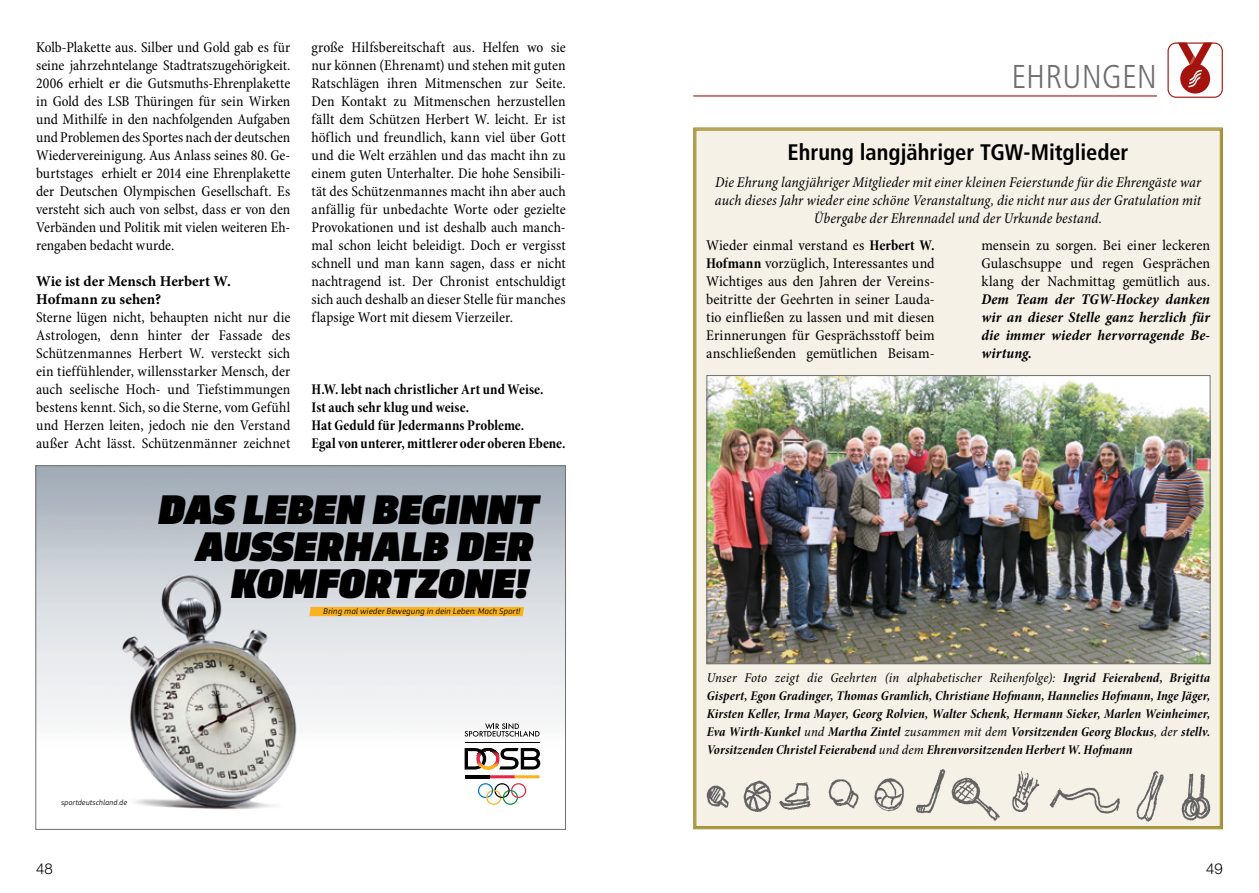
<style>
.page{position:relative;width:1259px;height:893px;background:#fff}
.page>*{position:absolute;margin:0;border:0;box-sizing:border-box;transform-origin:0 0}
.t1{font:italic 43.35px/36.9px "Trasandina Ultra";letter-spacing:.005em;color:#000;text-align:right}
.t2{font:300 condensed 33px "Frutiger LT Std";letter-spacing:.02em;color:#706f6f}
.t3{font:700 condensed 22.5px "Frutiger LT Std";color:#000}
.t4{font:condensed 15px/18px "Minion Pro";letter-spacing:.005em;color:#000;text-align:justify}
.t5{font:italic condensed 15px/18px "Minion Pro";letter-spacing:.005em;color:#000;text-align:center}
.t6{font:15px/18px "Minion Pro Bold Cn Subh";letter-spacing:.005em;color:#000}
.t7{font:italic 700 condensed 15px/18px "Minion Pro";letter-spacing:.005em;color:#000;text-align:justify}
.t8{font:700 15px/18px "Minion Pro";color:#000}
.t9{font:300 15px "Helvetica Neue LT Std";color:#000}
.t10{font:13.5px/18px "Minion Pro Bold Cn It Subh";letter-spacing:.01em;color:#000;text-align:justify}
.t11{font:italic condensed 13.5px "Minion Pro";letter-spacing:.01em;color:#000}
.t12{font:italic 10.35px "Trasandina";letter-spacing:-.015em;color:#000}
.t13{font:italic 8.7px "Trasandina";color:#000}
.t14{font:italic 7.8px "Trasandina";letter-spacing:.005em;color:#000}
.s1{font-family:"Minion Pro Bold Cn Subh";font-stretch:normal}
.s2{font-family:"Minion Pro Bold Cn It Subh";font-style:normal;font-stretch:normal}
.s3{font-family:"Minion Pro";font-style:italic;font-stretch:condensed}
</style>
<div class="page">
<img style="left:38px;top:468px;width:526px;height:323px">
<div style="left:314px;top:607px;width:210px;height:9px;background:#fab31e"></div>
<img style="left:104px;top:568px;width:210px;height:242px">
<hr style="left:464px;top:742px;width:75px;height:1px;background:#000">
<svg style="left:478px;top:775px;width:61px;height:30px"></svg>
<hr style="left:464px;top:775px;width:25px;height:3px;background:#000">
<svg style="left:476px;top:769px;width:23px;height:1px"></svg>
<svg style="left:464px;top:748px;width:76px;height:21px"></svg>
<svg style="left:464px;top:723px;width:75px;height:14px"></svg>
<div style="left:693px;top:127px;width:530px;height:703px;background:#f5f1e7"></div>
<svg style="left:1167px;top:43px;width:55px;height:55px"></svg>
<hr style="left:693px;top:95px;width:464px;height:2px;background:#a4130e">
<img style="left:702px;top:766px;width:511px;height:57px">
<img style="left:708px;top:377px;width:500px;height:285px">
<div style="left:706px;top:375px;width:504px;height:289px;border:1px solid #706f6f"></div>
<p class="t4" style="left:36px;top:38px;width:256px">Kolb-Plakette aus. Silber und Gold gab es für seine jahrzehntelange Stadtratszugehörigkeit.<br>2006 erhielt er die Gutsmuths-Ehrenplakette in Gold des LSB Thüringen für sein Wirken und Mithilfe in den nachfolgenden Aufgaben und Problemen des Sportes nach der deutschen Wiedervereinigung. Aus Anlass seines 80. Ge&shy;burtstages erhielt er 2014 eine Ehrenplakette der Deutschen Olympischen Gesellschaft. Es versteht sich auch von selbst, dass er von den Verbänden und Politik mit vielen weiteren Eh&shy;rengaben bedacht wurde.</p>
<p class="t8" style="left:36px;top:272px;width:196px">Wie ist der Mensch Herbert W.<br>Hofmann zu sehen?</p>
<p class="t4" style="left:36px;top:308px;width:256px">Sterne lügen nicht, behaupten nicht nur die Astrologen, denn hinter der Fassade des Schützenmannes Herbert W. versteckt sich ein tieffühlender, willensstarker Mensch, der auch seelische Hoch- und Tiefstimmungen bestens kennt. Sich, so die Sterne, vom Gefühl und Herzen leiten, jedoch nie den Verstand außer Acht lässt. Schützenmänner zeichnet</p>
<p class="t12" style="left:16px;top:442px;width:59px">210 × 148 mm</p>
<p class="t4" style="left:311px;top:38px;width:256px">große Hilfsbereitschaft aus. Helfen wo sie nur können (Ehrenamt) und stehen mit guten Ratschlägen ihren Mitmenschen zur Seite.<br>Den Kontakt zu Mitmenschen herzustellen fällt dem Schützen Herbert W. leicht. Er ist höflich und freundlich, kann viel über Gott und die Welt erzählen und das macht ihn zu einem guten Unterhalter. Die hohe Sensibili&shy;tät des Schützenmannes macht ihn aber auch anfällig für unbedachte Worte oder gezielte Provokationen und ist deshalb auch manch&shy;mal schon leicht beleidigt. Doch er vergisst schnell und man kann sagen, dass er nicht nachtragend ist. Der Chronist entschuldigt sich auch deshalb an dieser Stelle für manches flapsige Wort mit diesem Vierzeiler.</p>
<p class="t6" style="left:311px;top:380px;width:256px">H.W. lebt nach christlicher Art und Weise.<br>Ist auch sehr klug und weise.<br>Hat Geduld für Jedermanns Probleme.<br>Egal von unterer, mittlerer oder oberen Ebene.</p>
<h1 class="t1" style="left:158px;top:488px;width:382px">DAS LEBEN BEGINNT<br>AUSSERHALB DER<br>KOMFORTZONE!</h1>
<p class="t14" style="left:61px;top:796px;width:68px">sportdeutschland.de</p>
<p class="t13" style="left:323px;top:605px;width:198px">Bring mal wieder Bewegung in dein Leben: Mach Sport!</p>
<h2 class="t2" style="left:1011px;top:57px;width:147px">EHRUNGEN</h2>
<h3 class="t3" style="left:787px;top:138px;width:342px">Ehrung langjähriger TGW-Mitglieder</h3>
<p class="t5" style="left:715px;top:173px;width:488px">Die Ehrung langjähriger Mitglieder mit einer kleinen Feierstunde für die Ehrengäste war auch dieses Jahr wieder eine schöne Veranstaltung, die nicht nur aus der Gratulation mit<br>Übergabe der Ehrennadel und der Urkunde bestand.</p>
<p class="t4" style="left:706px;top:236px;width:230px">Wieder einmal verstand es <span class="s1">Herbert W.<br>Hofmann</span> vorzüglich, Interessantes und Wichtiges aus den Jahren der Vereins&shy;beitritte der Geehrten in seiner Lauda&shy;tio einfließen zu lassen und mit diesen Erinnerungen für Gesprächsstoff beim anschließenden gemütlichen Beisam-</p>
<p class="t4" style="left:981px;top:236px;width:230px">mensein zu sorgen. Bei einer leckeren Gulaschsuppe und regen Gesprächen klang der Nachmittag gemütlich aus.</p>
<p class="t7" style="left:981px;top:290px;width:230px">Dem Team der TGW-Hockey danken wir an dieser Stelle ganz herzlich für die immer wieder hervorragende Be&shy;wirtung.</p>
<p class="t11" style="left:706px;top:670px;width:505px">Unser Foto zeigt die Geehrten (in alphabetischer Reihenfolge): <span class="s2">Ingrid Feierabend, Brigitta</span></p>
<p class="t10" style="left:706px;top:687px;width:505px">Gispert, Egon Gradinger, Thomas Gramlich, Christiane Hofmann, Hannelies Hofmann, Inge Jäger, Kirsten Keller, Irma Mayer, Georg Rolvien, Walter Schenk, Hermann Sieker, Marlen Weinheimer, Eva Wirth-Kunkel <span class="s3">und</span> Martha Zintel <span class="s3">zusammen mit dem</span> Vorsitzenden Georg Blockus<span class="s3">, der</span> stellv.<br>Vorsitzenden Christel Feierabend <span class="s3">und dem</span> Ehrenvorsitzenden Herbert W. Hofmann</p>
<p class="t9" style="left:36px;top:859px;width:18px">48</p>
<p class="t9" style="left:1206px;top:859px;width:18px">49</p>
</div>
